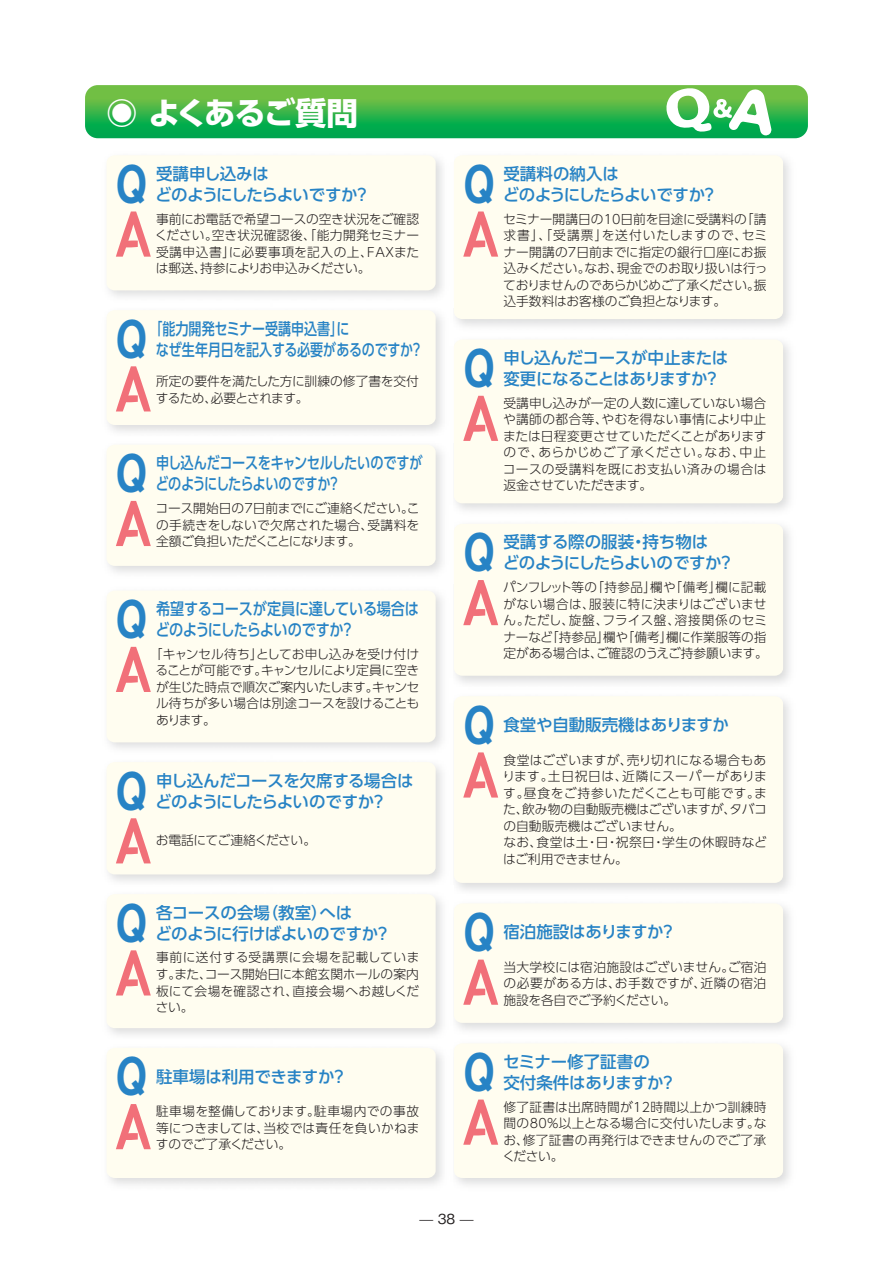
<style>
.page{position:relative;width:893px;height:1263px;background:#fff}
.page>*{position:absolute;margin:0;border:0;box-sizing:border-box;transform-origin:0 0}
.t1{font:700 57px "Taka Hand Std";color:#f17079}
.t2{font:700 48px "Taka Hand Std";color:#2783c5}
.t3{font:700 31.5px "UD Shin Go Pro";letter-spacing:-.055em;color:#fff}
.t4{font:500 16.5px/21px "UD Shin Go Pro";letter-spacing:-.025em;color:#2783c5}
.t5{font:500 16.5px/21px "UD Shin Go Pro";letter-spacing:-.005em;color:#2783c5;scale:.79 1}
.t6{font:500 16.5px/21px "UD Shin Go Pro";letter-spacing:-.025em;color:#2783c5;scale:.8 1}
.t7{font:500 16.5px/21px "UD Shin Go Pro";letter-spacing:-.025em;color:#2783c5;scale:.86 1}
.t8{font:13.8px "Gothic BBB Pro Mediu 1";color:#231f20}
.t9{font:300 12.75px/16.5px "UD Shin Go Pro";color:#231f20;text-align:justify}
.t10{font:300 12.75px/16.5px "UD Shin Go Pro";letter-spacing:-.025em;color:#231f20}
.t11{font:300 12.75px "UD Shin Go Pro";letter-spacing:-.035em;color:#231f20}
</style>
<div class="page">
<div style="left:106px;top:155px;width:330px;height:135px;background:#fffdf0;border-radius:8px"></div>
<div style="left:454px;top:155px;width:329px;height:164px;background:#fffdf0;border-radius:8px"></div>
<div style="left:106px;top:310px;width:330px;height:115px;background:#fffdf0;border-radius:8px"></div>
<div style="left:106px;top:445px;width:330px;height:121px;background:#fffdf0;border-radius:8px"></div>
<div style="left:106px;top:591px;width:330px;height:151px;background:#fffdf0;border-radius:8px"></div>
<div style="left:106px;top:762px;width:330px;height:112px;background:#fffdf0;border-radius:8px"></div>
<div style="left:106px;top:894px;width:330px;height:134px;background:#fffdf0;border-radius:8px"></div>
<div style="left:106px;top:1048px;width:330px;height:130px;background:#fffdf0;border-radius:8px"></div>
<div style="left:454px;top:340px;width:329px;height:163px;background:#fffdf0;border-radius:8px"></div>
<div style="left:454px;top:524px;width:329px;height:152px;background:#fffdf0;border-radius:8px"></div>
<div style="left:454px;top:696px;width:329px;height:187px;background:#fffdf0;border-radius:8px"></div>
<div style="left:454px;top:903px;width:329px;height:120px;background:#fffdf0;border-radius:8px"></div>
<div style="left:454px;top:1043px;width:329px;height:135px;background:#fffdf0;border-radius:8px"></div>
<svg style="left:85px;top:85px;width:723px;height:53px"></svg>
<h3 class="t3" style="left:106px;top:87px;width:253px">◉ よくあるご質問</h3>
<h2 class="t2" style="left:115px;top:151px;width:34px">Q</h2>
<h1 class="t1" style="left:114px;top:195px;width:41px">A</h1>
<p class="t4" style="left:155px;top:163px;width:217px">受講申し込みは<br>どのようにしたらよいですか？</p>
<p class="t9" style="left:155px;top:210px;width:266px">事前にお電話で希望コースの空き状況をご確認ください。空き状況確認後、「能力開発セミナー受講申込書」に必要事項を記入の上、FAXまたは郵送、持参によりお申込みください。</p>
<h2 class="t2" style="left:115px;top:306px;width:34px">Q</h2>
<h1 class="t1" style="left:114px;top:350px;width:41px">A</h1>
<p class="t5" style="left:156px;top:317px;width:340px;text-indent:-6px">「能力開発セミナー受講申込書」に<br>なぜ生年月日を記入する必要があるのですか？</p>
<p class="t10" style="left:156px;top:373px;width:265px">所定の要件を満たした方に訓練の修了書を交付するため、必要とされます。</p>
<h2 class="t2" style="left:115px;top:440px;width:34px">Q</h2>
<h1 class="t1" style="left:114px;top:485px;width:41px">A</h1>
<p class="t6" style="left:155px;top:452px;width:336px">申し込んだコースをキャンセルしたいのですがどのようにしたらよいのですか？</p>
<p class="t9" style="left:155px;top:499px;width:266px">コース開始日の7日前までにご連絡ください。この手続きをしないで欠席された場合、受講料を全額ご負担いただくことになります。</p>
<h2 class="t2" style="left:115px;top:586px;width:34px">Q</h2>
<h1 class="t1" style="left:114px;top:631px;width:41px">A</h1>
<p class="t7" style="left:155px;top:598px;width:308px">希望するコースが定員に達している場合はどのようにしたらよいのですか？</p>
<p class="t9" style="left:156px;top:645px;width:265px;text-indent:-6px">「キャンセル待ち」としてお申し込みを受け付けることが可能です。キャンセルにより定員に空きが生じた時点で順次ご案内いたします。キャンセル待ちが多い場合は別途コースを設けることもあります。</p>
<h2 class="t2" style="left:115px;top:758px;width:34px">Q</h2>
<h1 class="t1" style="left:114px;top:802px;width:41px">A</h1>
<p class="t4" style="left:155px;top:769px;width:260px">申し込んだコースを欠席する場合はどのようにしたらよいのですか？</p>
<p class="t11" style="left:156px;top:830px;width:162px">お電話にてご連絡ください。</p>
<h2 class="t2" style="left:115px;top:890px;width:34px">Q</h2>
<h1 class="t1" style="left:114px;top:934px;width:41px">A</h1>
<p class="t4" style="left:155px;top:901px;width:237px">各コースの会場（教室）へは<br>どのように行けばよいのですか？</p>
<p class="t9" style="left:156px;top:949px;width:265px">事前に送付する受講票に会場を記載しています。また、コース開始日に本館玄関ホールの案内板にて会場を確認され、直接会場へお越しください。</p>
<h2 class="t2" style="left:115px;top:1044px;width:34px">Q</h2>
<h1 class="t1" style="left:114px;top:1088px;width:41px">A</h1>
<p class="t4" style="left:156px;top:1066px;width:193px">駐車場は利用できますか？</p>
<p class="t9" style="left:156px;top:1103px;width:265px">駐車場を整備しております。駐車場内での事故等につきましては、当校では責任を負いかねますのでご了承ください。</p>
<h2 class="t2" style="left:463px;top:151px;width:34px">Q</h2>
<h1 class="t1" style="left:461px;top:195px;width:41px">A</h1>
<p class="t4" style="left:503px;top:163px;width:217px">受講料の納入は<br>どのようにしたらよいですか？</p>
<p class="t9" style="left:503px;top:210px;width:266px">セミナー開講日の10日前を目途に受講料の「請求書」、「受講票」を送付いたしますので、セミナー開講の7日前までに指定の銀行口座にお振込みください。なお、現金でのお取り扱いは行っておりませんのであらかじめご了承ください。振込手数料はお客様のご負担となります。</p>
<h2 class="t2" style="left:463px;top:335px;width:34px">Q</h2>
<h1 class="t1" style="left:461px;top:380px;width:41px">A</h1>
<p class="t4" style="left:503px;top:347px;width:226px">申し込んだコースが中止または変更になることはありますか？</p>
<p class="t9" style="left:503px;top:394px;width:265px">受講申し込みが一定の人数に達していない場合や講師の都合等、やむを得ない事情により中止または日程変更させていただくことがありますので、あらかじめご了承ください。なお、中止コースの受講料を既にお支払い済みの場合は返金させていただきます。</p>
<h2 class="t2" style="left:463px;top:520px;width:34px">Q</h2>
<h1 class="t1" style="left:461px;top:564px;width:41px">A</h1>
<p class="t4" style="left:503px;top:531px;width:233px">受講する際の服装・持ち物は<br>どのようにしたらよいのですか？</p>
<p class="t9" style="left:503px;top:579px;width:266px">パンフレット等の「持参品」欄や「備考」欄に記載がない場合は、服装に特に決まりはございません。ただし、旋盤、フライス盤、溶接関係のセミナーなど「持参品」欄や「備考」欄に作業服等の指定がある場合は、ご確認のうえご持参願います。</p>
<h2 class="t2" style="left:463px;top:692px;width:34px">Q</h2>
<h1 class="t1" style="left:461px;top:736px;width:41px">A</h1>
<p class="t4" style="left:503px;top:714px;width:227px">食堂や自動販売機はありますか</p>
<p class="t9" style="left:502px;top:751px;width:266px">食堂はございますが、売り切れになる場合もあります。土日祝日は、近隣にスーパーがあります。昼食をご持参いただくことも可能です。また、飲み物の自動販売機はございますが、タバコの自動販売機はございません。　　　　　　　なお、食堂は土・日・祝祭日・学生の休暇時などはご利用できません。</p>
<h2 class="t2" style="left:463px;top:899px;width:34px">Q</h2>
<h1 class="t1" style="left:461px;top:943px;width:41px">A</h1>
<p class="t4" style="left:503px;top:920px;width:174px">宿泊施設はありますか？</p>
<p class="t9" style="left:503px;top:958px;width:265px">当大学校には宿泊施設はございません。ご宿泊の必要がある方は、お手数ですが、近隣の宿泊施設を各自でご予約ください。</p>
<h2 class="t2" style="left:463px;top:1039px;width:34px">Q</h2>
<h1 class="t1" style="left:461px;top:1083px;width:41px">A</h1>
<p class="t4" style="left:503px;top:1051px;width:175px">セミナー修了証書の<br>交付条件はありますか？</p>
<p class="t9" style="left:502px;top:1098px;width:266px">修了証書は出席時間が12時間以上かつ訓練時間の80％以上となる場合に交付いたします。なお、修了証書の再発行はできませんのでご了承ください。</p>
<p class="t8" style="left:419px;top:1208px;width:56px">— 38 —</p>
</div>
